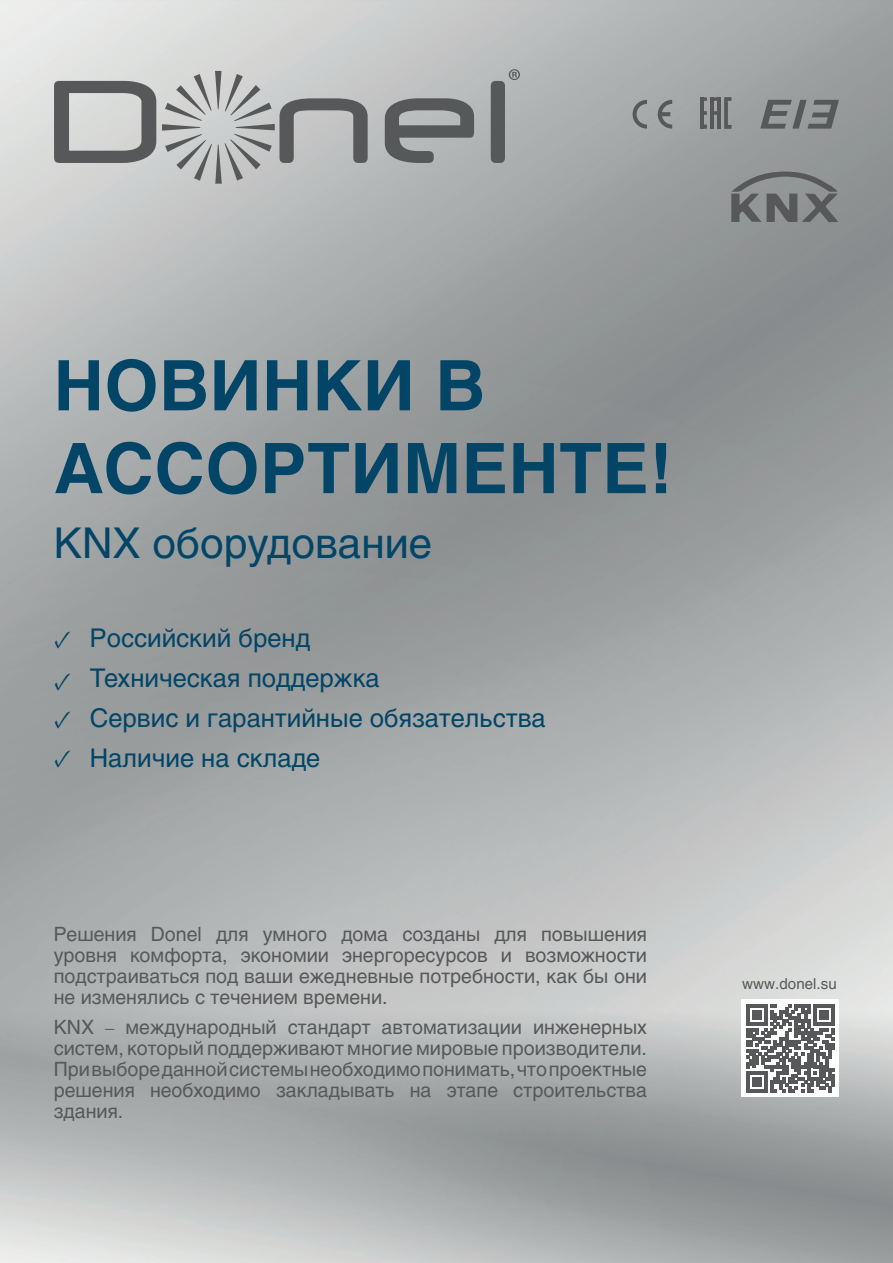
<style>
.page{position:relative;width:893px;height:1263px;background:#fff}
.page>*{position:absolute;margin:0;border:0;box-sizing:border-box;transform-origin:0 0}
.t1{font:700 69px/82.8px "Helios C";letter-spacing:.01em;color:#024566}
.t2{font:42px "Helios C";color:#024566}
.t3{font:25.5px/40px "Helios C";color:#024566}
.t4{font:25.05px/41.7px "Minion Pro";color:#024566}
.t5{font:19.5px/21px "Helios C";color:#57585a;text-align:justify}
.t6{font:15px "Helios C";letter-spacing:.005em;color:#57585a}
.s1{font-family:"Helios Cond Light C"}
</style>
<div class="page">
<img style="left:0;top:0;width:893px;height:1263px">
<svg style="left:731px;top:172px;width:107px;height:50px;background:#797c7d"></svg>
<svg style="left:54px;top:81px;width:102px;height:82px;background:#999b9b"></svg>
<svg style="left:385px;top:98px;width:89px;height:65px;background:#828486"></svg>
<div style="left:491px;top:81px;width:14px;height:82px;background:#57585a;border-radius:5px"></div>
<svg style="left:162px;top:71px;width:206px;height:113px;background:#b2b3b3"></svg>
<svg style="left:509px;top:69px;width:11px;height:11px"></svg>
<div style="left:741px;top:999px;width:98px;height:98px;background:#fff"></div>
<svg style="left:746px;top:1004px;width:88px;height:88px"></svg>
<svg style="left:760px;top:100px;width:79px;height:29px;background:#7a7c7e"></svg>
<svg style="left:700px;top:97px;width:31px;height:32px"></svg>
<svg style="left:633px;top:100px;width:39px;height:29px"></svg>
<h1 class="t1" style="left:54px;top:344px;width:620px">НОВИНКИ В<br>АССОРТИМЕНТЕ!</h1>
<h2 class="t2" style="left:54px;top:518px;width:380px">KNX оборудование</h2>
<p class="t4" style="left:54px;top:618px;width:19px">✓ ✓</p>
<p class="t4" style="left:54px;top:699px;width:19px;line-height:39.3px">✓ ✓</p>
<h3 class="t3" style="left:90px;top:617px;width:457px">Российский бренд<br>Техническая поддержка<br>Сервис и гарантийные обязательства<br>Наличие на складе</h3>
<p class="t5" style="left:54px;top:923px;width:595px">Решения Donel для умного дома созданы для повышения уровня комфорта, экономии энергоресурсов и возможности подстраиваться под ваши ежедневные потребности, как бы они не изменялись с течением времени.</p>
<p class="t5" style="left:54px;top:1016px;width:595px">KNX <span class="s1">–</span> международный стандарт автоматизации инженерных систем, который поддерживают многие мировые производители.<br>При выборе данной системы необходимо понимать, что проектные решения необходимо закладывать на этапе строительства здания.</p>
<p class="t6" style="left:742px;top:975px;width:96px">www.donel.su</p>
</div>
